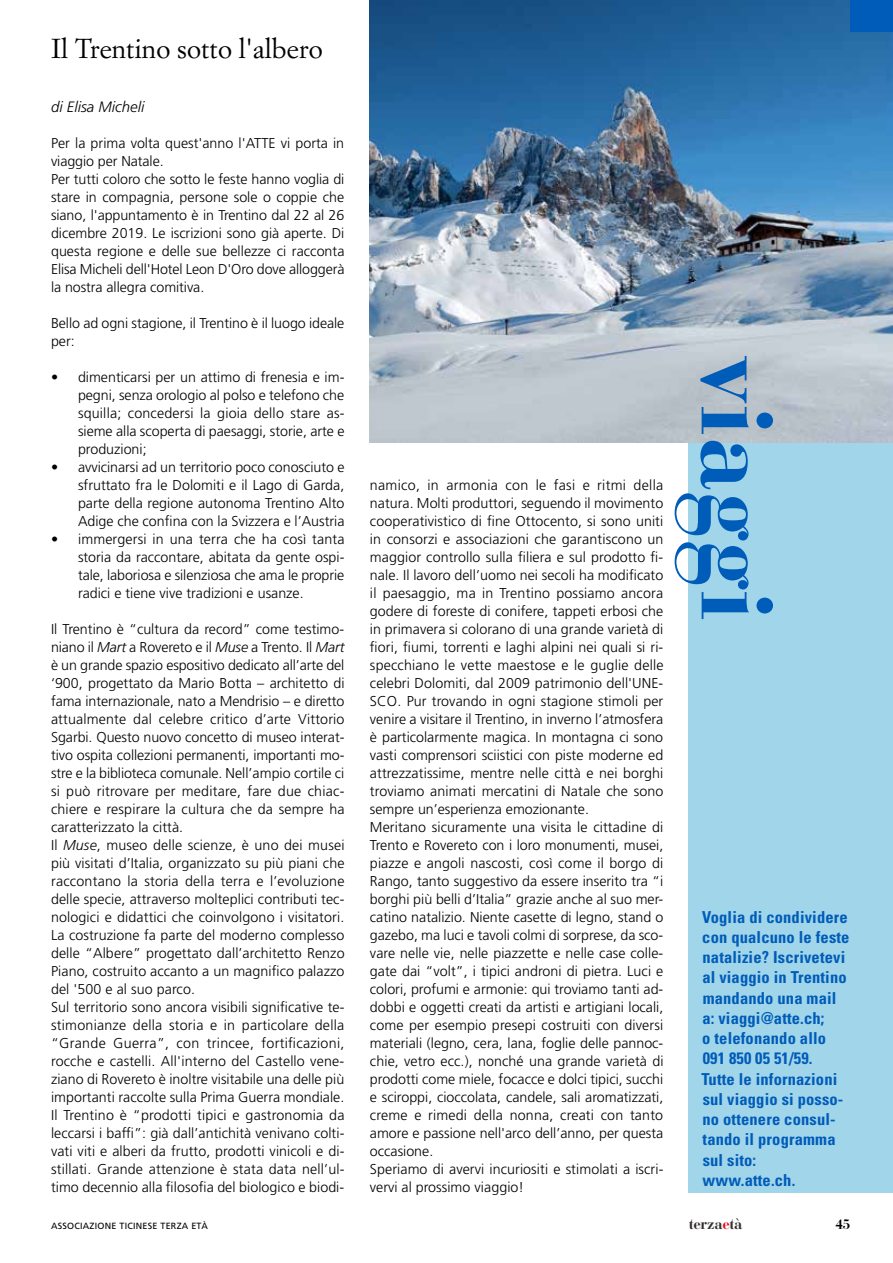
<style>
.page{position:relative;width:893px;height:1263px;background:#fff}
.page>*{position:absolute;margin:0;border:0;box-sizing:border-box;transform-origin:0 0}
.t1{font:700 102px "Bauer Bodoni Std";color:#005cb9;scale:.96 1}
.t2{font:27px "Simoncini Garamond Std";color:#000}
.t3{font:700 condensed 16.5px/20.2px "Univers LT Std";letter-spacing:.01em;color:#005cb9}
.t4{font:italic 300 15px "Frutiger LT Std";color:#000}
.t5{font:700 15px "Bauer Bodoni Std";letter-spacing:-.025em;color:#312e2c}
.t6{font:300 14.25px/18px "Frutiger LT Std";letter-spacing:.005em;color:#000}
.t7{font:700 13.5px "Bauer Bodoni Std";color:#000}
.t8{font:9px "Frutiger LT Std";letter-spacing:.025em;color:#000}
.s1{font-style:italic}
.s2{color:#e30e22}
</style>
<div class="page">
<div style="left:689px;top:0;width:204px;height:1192px;background:#a1d5e9"></div>
<img style="left:370px;top:0;width:523px;height:442px">
<div style="left:850px;top:0;width:43px;height:32px;background:#005cb9"></div>
<h2 class="t2" style="left:51px;top:32px;width:273px">Il Trentino sotto l'albero</h2>
<p class="t4" style="left:51px;top:99px;width:95px">di Elisa Micheli</p>
<p class="t6" style="left:51px;top:135px;width:295px">Per la prima volta quest'anno l'ATTE vi porta in viaggio per Natale.<br>Per tutti coloro che sotto le feste hanno voglia di stare in compagnia, persone sole o coppie che siano, l'appuntamento è in Trentino dal 22 al 26 dicembre 2019. Le iscrizioni sono già aperte. Di questa regione e delle sue bellezze ci racconta Elisa Micheli dell'Hotel Leon D'Oro dove alloggerà la nostra allegra comitiva.</p>
<p class="t6" style="left:51px;top:315px;width:295px">Bello ad ogni stagione, il Trentino è il luogo ideale per:</p>
<p class="t6" style="left:78px;top:369px;width:268px;text-align:justify;text-indent:-27px">• dimenticarsi per un attimo di frenesia e im&shy;pegni, senza orologio al polso e telefono che squilla; concedersi la gioia dello stare as&shy;sieme alla scoperta di paesaggi, storie, arte e produzioni;</p>
<p class="t6" style="left:78px;top:459px;width:268px;text-align:justify;text-indent:-27px">• avvicinarsi ad un territorio poco conosciuto e sfruttato fra le Dolomiti e il Lago di Garda, parte della regione autonoma Trentino Alto Adige che confina con la Svizzera e l’Austria</p>
<p class="t6" style="left:78px;top:531px;width:268px;text-align:justify;text-indent:-27px">• immergersi in una terra che ha così tanta storia da raccontare, abitata da gente ospi&shy;tale, laboriosa e silenziosa che ama le proprie radici e tiene vive tradizioni e usanze.</p>
<p class="t6" style="left:51px;top:621px;width:295px">Il Trentino è “cultura da record” come testimo&shy;niano il <span class="s1">Mart</span> a Rovereto e il <span class="s1">Muse</span> a Trento. Il <span class="s1">Mart </span>è un grande spazio espositivo dedicato all’arte del ‘900, progettato da Mario Botta – architetto di fama internazionale, nato a Mendrisio – e diretto attualmente dal celebre critico d’arte Vittorio Sgarbi. Questo nuovo concetto di museo interat&shy;tivo ospita collezioni permanenti, importanti mo&shy;stre e la biblioteca comunale. Nell’ampio cortile ci si può ritrovare per meditare, fare due chiac&shy;chiere e respirare la cultura che da sempre ha caratterizzato la città.<br>Il <span class="s1">Muse</span>, museo delle scienze, è uno dei musei più visitati d’Italia, organizzato su più piani che raccontano la storia della terra e l’evoluzione delle specie, attraverso molteplici contributi tec&shy;nologici e didattici che coinvolgono i visitatori.<br>La costruzione fa parte del moderno complesso delle “Albere” progettato dall’architetto Renzo Piano, costruito accanto a un magnifico palazzo del '500 e al suo parco.<br>Sul territorio sono ancora visibili significative te&shy;stimonianze della storia e in particolare della “Grande Guerra”, con trincee, fortificazioni, rocche e castelli. All'interno del Castello vene&shy;ziano di Rovereto è inoltre visitabile una delle più importanti raccolte sulla Prima Guerra mondiale.<br>Il Trentino è “prodotti tipici e gastronomia da leccarsi i baffi”: già dall’antichità venivano colti&shy;vati viti e alberi da frutto, prodotti vinicoli e di&shy;stillati. Grande attenzione è stata data nell’ul&shy;timo decennio alla filosofia del biologico e biodi-</p>
<p class="t6" style="left:370px;top:477px;width:295px">namico, in armonia con le fasi e ritmi della natura. Molti produttori, seguendo il movimento cooperativistico di fine Ottocento, si sono uniti in consorzi e associazioni che garantiscono un maggior controllo sulla filiera e sul prodotto fi&shy;nale. Il lavoro dell’uomo nei secoli ha modificato il paesaggio, ma in Trentino possiamo ancora godere di foreste di conifere, tappeti erbosi che in primavera si colorano di una grande varietà di fiori, fiumi, torrenti e laghi alpini nei quali si ri&shy;specchiano le vette maestose e le guglie delle celebri Dolomiti, dal 2009 patrimonio dell'UNE-SCO. Pur trovando in ogni stagione stimoli per venire a visitare il Trentino, in inverno l’atmosfera è particolarmente magica. In montagna ci sono vasti comprensori sciistici con piste moderne ed attrezzatissime, mentre nelle città e nei borghi troviamo animati mercatini di Natale che sono sempre un’esperienza emozionante.<br>Meritano sicuramente una visita le cittadine di Trento e Rovereto con i loro monumenti, musei, piazze e angoli nascosti, così come il borgo di Rango, tanto suggestivo da essere inserito tra “i borghi più belli d’Italia” grazie anche al suo mer&shy;catino natalizio. Niente casette di legno, stand o gazebo, ma luci e tavoli colmi di sorprese, da sco&shy;vare nelle vie, nelle piazzette e nelle case colle&shy;gate dai “volt”, i tipici androni di pietra. Luci e colori, profumi e armonie: qui troviamo tanti ad&shy;dobbi e oggetti creati da artisti e artigiani locali, come per esempio presepi costruiti con diversi materiali (legno, cera, lana, foglie delle pannoc&shy;chie, vetro ecc.), nonché una grande varietà di prodotti come miele, focacce e dolci tipici, succhi e sciroppi, cioccolata, candele, sali aromatizzati, creme e rimedi della nonna, creati con tanto amore e passione nell'arco dell’anno, per questa occasione.<br>Speriamo di avervi incuriositi e stimolati a iscri&shy;vervi al prossimo viaggio!</p>
<h1 class="t1" style="left:798px;top:355px;width:279px;rotate:90deg">viaggi</h1>
<p class="t3" style="left:701px;top:906px;width:150px">Voglia di condividere con qualcuno le feste natalizie? Iscrivetevi al viaggio in Trentino mandando una mail a: viaggi@atte.ch;<br>o telefonando allo<br>091 850 05 51/59.<br>Tutte le infornazioni sul viaggio si posso&shy;no ottenere consul&shy;tando il programma sul sito: www.atte.ch.</p>
<p class="t8" style="left:51px;top:1220px;width:158px">ASSOCIAZIONE TICINESE TERZA ETÀ</p>
<p class="t5" style="left:689px;top:1214px;width:55px">terza<span class="s2">e</span>tà</p>
<p class="t7" style="left:835px;top:1216px;width:17px">45</p>
</div>
